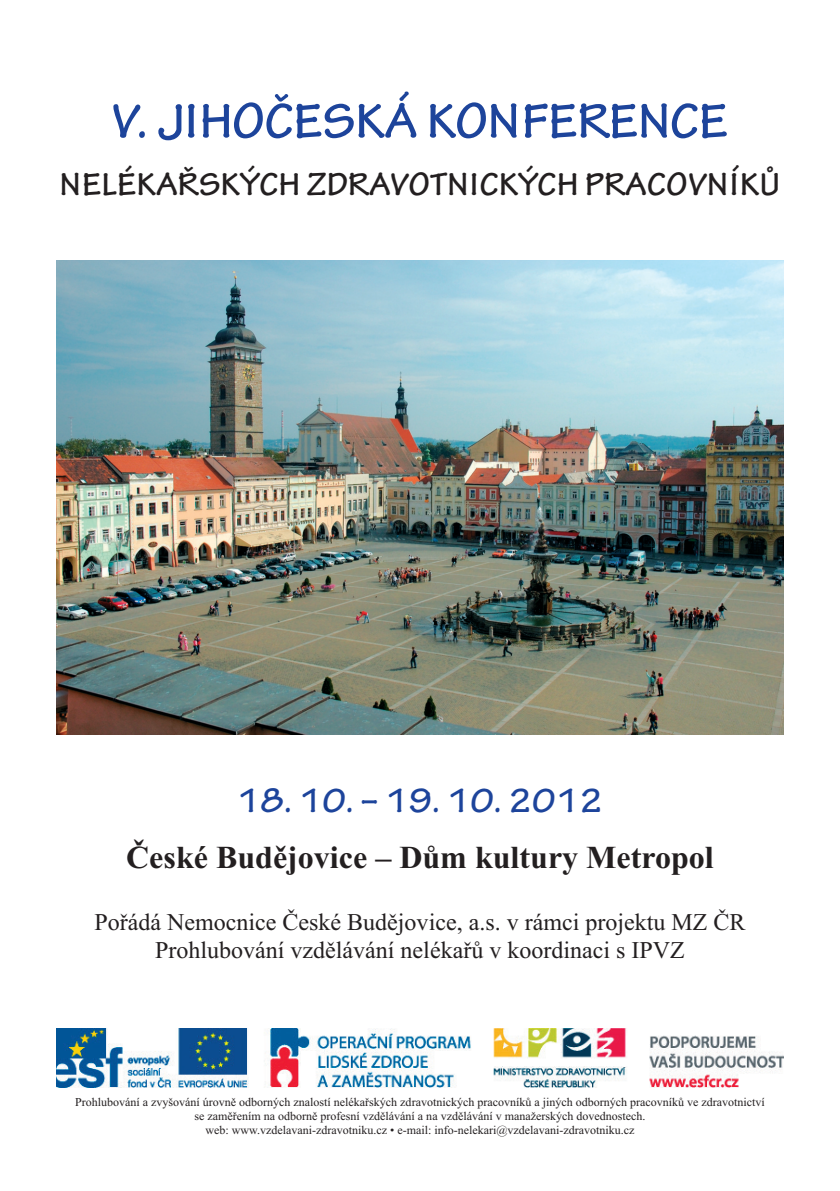
<style>
.page{position:relative;width:840px;height:1191px;background:#fff}
.page>*{position:absolute;margin:0;border:0;box-sizing:border-box;transform-origin:0 0}
.t1{font:700 52px "Tekton Pro";color:#1d449b}
.t2{font:700 36px "Tekton Pro";color:#1d449b}
.t3{font:700 34px "Tekton Pro";letter-spacing:.01em;color:#231f20}
.t4{font:700 32px "Times New Roman";color:#231f20}
.t5{font:24px/28px "Times New Roman";color:#231f20;text-align:center}
.t6{font:12px/14px "Times New Roman";color:#231f20;text-align:center}
</style>
<div class="page">
<img style="left:57px;top:260px;width:725px;height:475px">
<img style="left:57px;top:1029px;width:725px;height:58px">
<h1 class="t1" style="left:112px;top:103px;width:617px">V. JIHOČESKÁ KONFERENCE</h1>
<h3 class="t3" style="left:60px;top:173px;width:721px">NELÉKAŘSKÝCH ZDRAVOTNICKÝCH PRACOVNÍKŮ</h3>
<h2 class="t2" style="left:237px;top:788px;width:367px">18. 10. – 19. 10. 2012</h2>
<h3 class="t4" style="left:126px;top:838px;width:588px">České Budějovice – Dům kultury Metropol</h3>
<h3 class="t5" style="left:94px;top:907px;width:652px">Pořádá Nemocnice České Budějovice, a.s. v rámci projektu MZ ČR<br>Prohlubování vzdělávání nelékařů v koordinaci s IPVZ</h3>
<p class="t6" style="left:75px;top:1095px;width:691px">Prohlubování a zvyšování úrovně odborných znalostí nelékařských zdravotnických pracovníků a jiných odborných pracovníků ve zdravotnictví se zaměřením na odborně profesní vzdělávání a na vzdělávání v manažerských dovednostech.<br>web: www.vzdelavani-zdravotniku.cz • e-mail: info-nelekari@vzdelavani-zdravotniku.cz</p>
</div>
